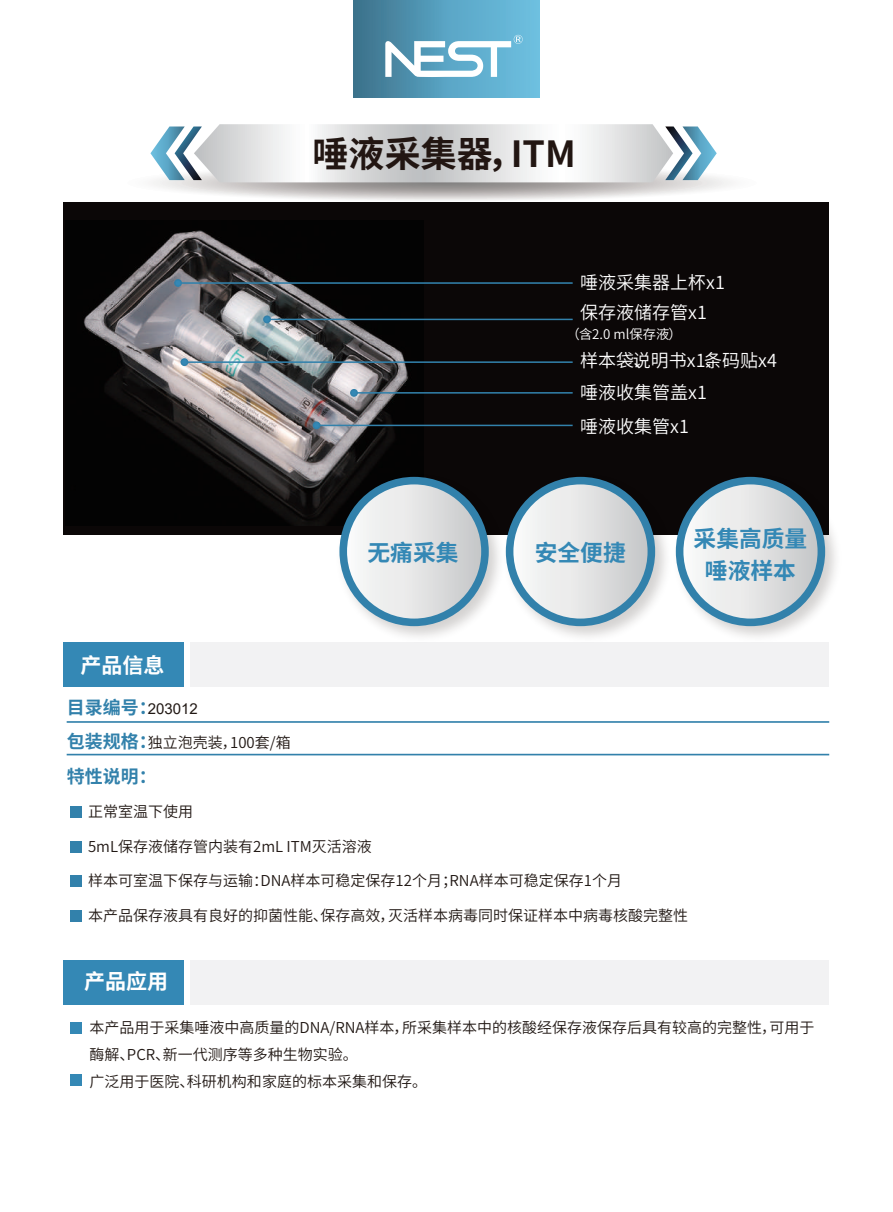
<style>
.page{position:relative;width:893px;height:1212px;background:#fff}
.page>*{position:absolute;margin:0;border:0;box-sizing:border-box;transform-origin:0 0}
.t1{font:700 36px "Source Han Sans CN";color:#221612}
.t2{font:700 22.8px/32px "Source Han Sans CN";color:#3488b5;text-align:center}
.t3{font:700 21px "Source Han Sans CN";color:#fff}
.t4{font:18px/30.8px "Source Han Sans CN";color:#fff}
.t5{font:700 18px "Source Han Sans CN";color:#3281ab}
.t6{font:15px/27px "Source Han Sans CN";color:#211814}
.t7{font:15px "Arial";color:#211814}
.t8{font:13.35px "Source Han Sans CN";color:#fff}
.s1{font-family:"Source Han Sans CN";font-weight:700;font-size:18px;color:#3281ab}
.s2{font-weight:700;font-size:18px;color:#3281ab}
.s3{font-family:"Microsoft Ya Hei"}
</style>
<div class="page">
<div style="left:64px;top:960px;width:120px;height:44px;background:#3488b5"></div>
<div style="left:191px;top:960px;width:638px;height:44px;background:#f2f2f3"></div>
<div style="left:64px;top:642px;width:120px;height:44px;background:#3488b5"></div>
<div style="left:191px;top:642px;width:638px;height:44px;background:#f2f2f3"></div>
<svg style="left:123px;top:163px;width:637px;height:39px"></svg>
<svg style="left:150px;top:124px;width:567px;height:58px"></svg>
<div style="left:71px;top:1022px;width:11px;height:11px;background:#3488b5"></div>
<div style="left:71px;top:1075px;width:11px;height:11px;background:#3488b5"></div>
<div style="left:64px;top:203px;width:765px;height:332px;background:#0b0707"></div>
<img style="left:83px;top:230px;width:340px;height:295px">
<hr style="left:181px;top:282px;width:392px;height:2px;background:#3281ab">
<hr style="left:184px;top:361px;width:389px;height:2px;background:#3281ab">
<hr style="left:267px;top:319px;width:306px;height:1px;background:#3281ab">
<hr style="left:355px;top:392px;width:218px;height:2px;background:#3281ab">
<div style="left:350px;top:389px;width:8px;height:8px;border:2px solid #3281ab;border-radius:50%"></div>
<hr style="left:317px;top:425px;width:256px;height:1px;background:#3281ab">
<div style="left:313px;top:422px;width:7px;height:7px;background:#3488b5;border-radius:50%"></div>
<div style="left:313px;top:421px;width:7px;height:8px;border:2px solid #3281ab;border-radius:50%"></div>
<div style="left:174px;top:279px;width:8px;height:8px;border:2px solid #3281ab;border-radius:50%"></div>
<div style="left:181px;top:359px;width:7px;height:6px;background:#3488b5;border-radius:50%"></div>
<div style="left:180px;top:358px;width:8px;height:8px;border:2px solid #3281ab;border-radius:50%"></div>
<div style="left:264px;top:316px;width:6px;height:7px;background:#3488b5;border-radius:50%"></div>
<div style="left:263px;top:315px;width:8px;height:8px;border:2px solid #3281ab;border-radius:50%"></div>
<img style="left:332px;top:469px;width:166px;height:168px">
<svg style="left:343px;top:481px;width:142px;height:141px;background:#d7dde0"></svg>
<div style="left:339px;top:477px;width:150px;height:149px;border:8px solid #3281ab;border-radius:50%"></div>
<img style="left:498px;top:476px;width:168px;height:161px">
<svg style="left:510px;top:481px;width:141px;height:141px;background:#d8dee0"></svg>
<div style="left:506px;top:477px;width:149px;height:149px;border:8px solid #3281ab;border-radius:50%"></div>
<img style="left:675px;top:476px;width:161px;height:161px">
<svg style="left:680px;top:481px;width:141px;height:141px;background:#d8dee0"></svg>
<div style="left:676px;top:477px;width:149px;height:149px;border:8px solid #3281ab;border-radius:50%"></div>
<hr style="left:67px;top:721px;width:762px;height:2px;background:#3281ab">
<hr style="left:67px;top:754px;width:762px;height:1px;background:#3281ab">
<div style="left:70px;top:806px;width:12px;height:12px;background:#3281ab"></div>
<div style="left:70px;top:841px;width:12px;height:11px;background:#3281ab"></div>
<div style="left:70px;top:875px;width:12px;height:12px;background:#3281ab"></div>
<div style="left:70px;top:910px;width:12px;height:12px;background:#3281ab"></div>
<div style="left:354px;top:0;width:185px;height:98px;background:linear-gradient(to right,#3e7691,#70c7e9)"></div>
<svg style="left:385px;top:35px;width:138px;height:42px"></svg>
<h1 class="t1" style="left:313px;top:133px;width:265px">唾液采集器，ITM</h1>
<p class="t4" style="left:580px;top:267px;width:146px">唾液采集器上杯x1保存液储存管x1</p>
<p class="t8" style="left:567px;top:327px;width:117px">（含2.0 ml保存液）</p>
<p class="t4" style="left:580px;top:345px;width:198px">样本袋说明书x1条码贴x4</p>
<p class="t4" style="left:633px;top:345px;width:19px">、</p>
<p class="t4" style="left:705px;top:345px;width:19px">、</p>
<p class="t4" style="left:580px;top:375px;width:128px;line-height:34.2px">唾液收集管盖x1唾液收集管x1</p>
<h3 class="t3" style="left:80px;top:653px;width:85px">产品信息</h3>
<h2 class="t2" style="left:367px;top:537px;width:93px">无痛采集</h2>
<h2 class="t2" style="left:535px;top:537px;width:93px">安全便捷</h2>
<h2 class="t2" style="left:694px;top:523px;width:115px">采集高质量唾液样本</h2>
<p class="t7" style="left:67px;top:698px;width:133px"><span class="s1">目录编号：</span>203012</p>
<p class="t6" style="left:67px;top:730px;width:226px"><span class="s2">包装规格：</span>独立泡壳装，100套/箱</p>
<p class="t5" style="left:67px;top:766px;width:92px">特性说明：</p>
<p class="t6" style="left:71px;top:799px;width:123px"><span class="s3">·</span> 正常室温下使用</p>
<p class="t6" style="left:71px;top:833px;width:302px"><span class="s3">·</span> 5mL保存液储存管内装有2mL ITM灭活溶液</p>
<p class="t6" style="left:71px;top:868px;width:552px"><span class="s3">·</span> 样本可室温下保存与运输：DNA样本可稳定保存12个月；RNA样本可稳定保存1个月</p>
<p class="t6" style="left:71px;top:902px;width:618px"><span class="s3">·</span> 本产品保存液具有良好的抑菌性能、保存高效，灭活样本病毒同时保证样本中病毒核酸完整性</p>
<h3 class="t3" style="left:84px;top:970px;width:85px">产品应用</h3>
<p class="t6" style="left:89px;top:1014px;width:727px">本产品用于采集唾液中高质量的DNA/RNA样本，所采集样本中的核酸经保存液保存后具有较高的完整性，可用于酶解、PCR、新一代测序等多种生物实验。<br>广泛用于医院、科研机构和家庭的标本采集和保存。</p>
</div>
